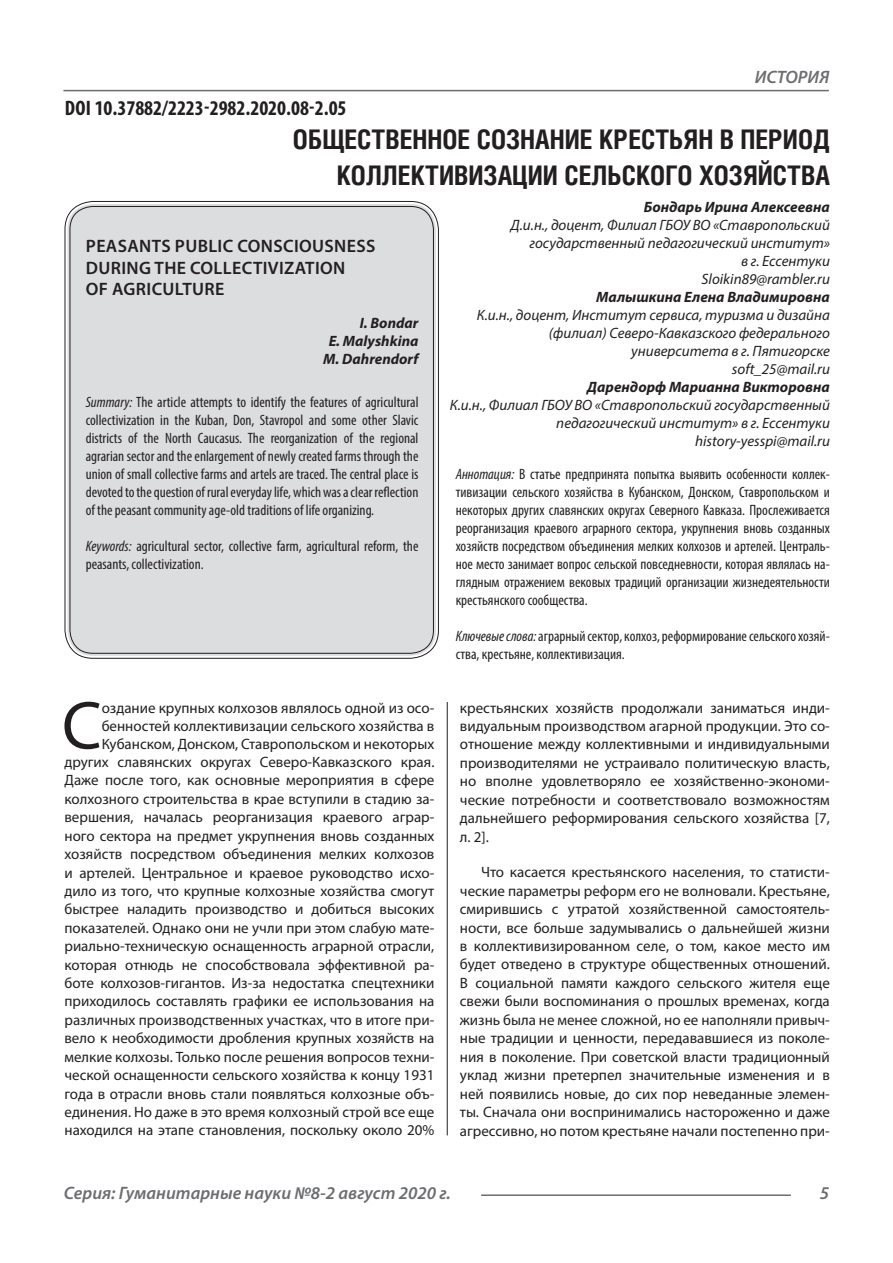
<style>
.page{position:relative;width:893px;height:1263px;background:#fff}
.page>*{position:absolute;margin:0;border:0;box-sizing:border-box;transform-origin:0 0}
.Статья_текст_первый{font:68.4px "Myriad Pro";color:#231f20}
.Статья_название{font:700 27px/36px "Helios Cond C";color:#231f20;text-align:right}
.ДОИ{font:700 condensed 21px "Myriad Pro";color:#231f20}
.Статья_название_англ{font:600 18px/21.6px "Myriad Pro";letter-spacing:.02em;color:#231f20}
.Колонтитул{font:italic 600 18px "Myriad Pro";color:#6c6d70}
.Статья_текст_первый-2{font:15px/18.5px "Myriad Pro";color:#231f20;text-align:right}
.Статья_текст{font:15px/18.5px "Myriad Pro";color:#231f20;text-align:justify}
.Статья_аннотация_тек{font:condensed 15px/18px "Myriad Pro";color:#231f20;text-align:justify}
.Статья_аннотация_анг{font:condensed 15px/18px "Myriad Pro";color:#231f20;text-align:justify}
.Статья_автор_инфо{font:italic 15px/18px "Myriad Pro";color:#231f20;text-align:right}
.Статья_автор_инфо-2{font:italic 700 15px "Myriad Pro";color:#231f20}
.Статья_автор_англ{font:italic 700 15px "Myriad Pro";color:#231f20}
.s1{font-style:italic}
</style>
<div class="page">
<hr style="left:447px;top:128px;width:1px;height:1007px;background:#231f20">
<hr style="left:63px;top:90px;width:766px;height:1px;background:#6c6d70">
<hr style="left:481px;top:1194px;width:310px;height:2px;background:#6c6d70">
<div style="left:67px;top:204px;width:369px;height:452px;background:#dcdddf;border-radius:26px"></div>
<p class="ДОИ" style="left:65px;top:95px;width:283px">DOI 10.37882/2223-2982.2020.08-2.05</p>
<p class="Колонтитул" style="left:755px;top:66px;width:76px">ИСТОРИЯ</p>
<p class="Статья_название" style="left:293px;top:121px;width:538px">ОБЩЕСТВЕННОЕ СОЗНАНИЕ КРЕСТЬЯН В ПЕРИОД<br>КОЛЛЕКТИВИЗАЦИИ СЕЛЬСКОГО ХОЗЯЙСТВА</p>
<p class="Статья_автор_инфо-2" style="left:644px;top:197px;width:188px">Бондарь Ирина Алексеевна</p>
<p class="Статья_автор_инфо" style="left:511px;top:216px;width:321px">Д.и.н., доцент, Филиал ГБОУ ВО «Ставропольский государственный педагогический институт»<br>в г. Ессентуки</p>
<p class="Статья_автор_инфо" style="left:702px;top:270px;width:130px">Sloikin89@rambler.ru</p>
<p class="Статья_автор_инфо-2" style="left:596px;top:287px;width:235px">Малышкина Елена Владимировна</p>
<p class="Статья_автор_инфо" style="left:477px;top:306px;width:354px">К.и.н., доцент, Институт сервиса, туризма и дизайна (филиал) Северо-Кавказского федерального университета в г. Пятигорске</p>
<p class="Статья_автор_инфо" style="left:732px;top:360px;width:99px">soft_25@mail.ru</p>
<p class="Статья_автор_инфо-2" style="left:587px;top:377px;width:244px">Дарендорф Марианна Викторовна</p>
<p class="Статья_автор_инфо" style="left:450px;top:396px;width:381px">К.и.н., Филиал ГБОУ ВО «Ставропольский государственный педагогический институт» в г. Ессентуки</p>
<p class="Статья_автор_инфо" style="left:695px;top:432px;width:136px">history-yesspi@mail.ru</p>
<p class="Статья_аннотация_тек" style="left:456px;top:465px;width:376px"><span class="s1">Аннотация:</span> В статье предпринята попытка выявить особенности коллек&shy;тивизации сельского хозяйства в Кубанском, Донском, Ставропольском и некоторых других славянских округах Северного Кавказа. Прослеживается реорганизация краевого аграрного сектора, укрупнения вновь созданных хозяйств посредством объединения мелких колхозов и артелей. Централь&shy;ное место занимает вопрос сельской повседневности, которая являлась на&shy;глядным отражением вековых традиций организации жизнедеятельности крестьянского сообщества.</p>
<p class="Статья_аннотация_тек" style="left:456px;top:627px;width:376px"><span class="s1">Ключевые слова:</span> аграрный сектор, колхоз, реформирование сельского хозяй&shy;ства, крестьяне, коллективизация.</p>
<p class="Статья_название_англ" style="left:86px;top:235px;width:291px">PEASANTS PUBLIC CONSCIOUSNESS<br>DURING THE COLLECTIVIZATION<br>OF AGRICULTURE</p>
<p class="Статья_автор_англ" style="left:360px;top:313px;width:60px">I. Bondar</p>
<p class="Статья_автор_англ" style="left:329px;top:331px;width:91px">E. Malyshkina</p>
<p class="Статья_автор_англ" style="left:323px;top:349px;width:97px">M. Dahrendorf</p>
<p class="Статья_аннотация_анг" style="left:86px;top:393px;width:334px"><span class="s1">Summary:</span> The article attempts to identify the features of agricultural collectivization in the Kuban, Don, Stavropol and some other Slavic districts of the North Caucasus. The reorganization of the regional agrarian sector and the enlargement of newly created farms through the union of small collective farms and artels are traced. The central place is devoted to the question of rural everyday life, which was a clear reflection of the peasant community age-old traditions of life organizing.</p>
<p class="Статья_аннотация_анг" style="left:86px;top:537px;width:334px"><span class="s1">Keywords:</span> agricultural sector, collective farm, agricultural reform, the peasants, collectivization.</p>
<p class="Статья_текст_первый" style="left:62px;top:683px;width:41px">С</p>
<p class="Статья_текст_первый-2" style="left:64px;top:698px;width:371px">оздание крупных колхозов являлось одной из осо&shy;бенностей коллективизации сельского хозяйства в Кубанском, Донском, Ставропольском и некоторых других славянских округах Северо-Кавказского края.<br>Даже после того, как основные мероприятия в сфере колхозного строительства в крае вступили в стадию за&shy;вершения, началась реорганизация краевого аграр&shy;ного сектора на предмет укрупнения вновь созданных хозяйств посредством объединения мелких колхозов и артелей. Центральное и краевое руководство исхо&shy;дило из того, что крупные колхозные хозяйства смогут быстрее наладить производство и добиться высоких показателей. Однако они не учли при этом слабую мате&shy;риально-техническую оснащенность аграрной отрасли, которая отнюдь не способствовала эффективной ра&shy;боте колхозов-гигантов. Из-за недостатка спецтехники приходилось составлять графики ее использования на различных производственных участках, что в итоге при&shy;вело к необходимости дробления крупных хозяйств на мелкие колхозы. Только после решения вопросов техни&shy;ческой оснащенности сельского хозяйства к концу 1931 года в отрасли вновь стали появляться колхозные объ&shy;единения. Но даже в это время колхозный строй все еще находился на этапе становления, поскольку около 20%</p>
<p class="Статья_текст_первый-2" style="left:460px;top:698px;width:371px;text-align:justify">крестьянских хозяйств продолжали заниматься инди&shy;видуальным производством агарной продукции. Это со&shy;отношение между коллективными и индивидуальными производителями не устраивало политическую власть, но вполне удовлетворяло ее хозяйственно-экономи&shy;ческие потребности и соответствовало возможностям дальнейшего реформирования сельского хозяйства [7, л. 2].</p>
<p class="Статья_текст" style="left:460px;top:863px;width:371px;text-indent:21px">Что касается крестьянского населения, то статисти&shy;ческие параметры реформ его не волновали. Крестьяне, смирившись с утратой хозяйственной самостоятель&shy;ности, все больше задумывались о дальнейшей жизни в коллективизированном селе, о том, какое место им будет отведено в структуре общественных отношений.<br>В социальной памяти каждого сельского жителя еще свежи были воспоминания о прошлых временах, когда жизнь была не менее сложной, но ее наполняли привыч&shy;ные традиции и ценности, передававшиеся из поколе&shy;ния в поколение. При советской власти традиционный уклад жизни претерпел значительные изменения и в ней появились новые, до сих пор неведанные элемен&shy;ты. Сначала они воспринимались настороженно и даже агрессивно, но потом крестьяне начали постепенно при-</p>
<p class="Колонтитул" style="left:64px;top:1182px;width:388px">Серия: Гуманитарные науки №8-2 август 2020 г.</p>
<p class="Колонтитул" style="left:820px;top:1182px;width:11px">5</p>
</div>
